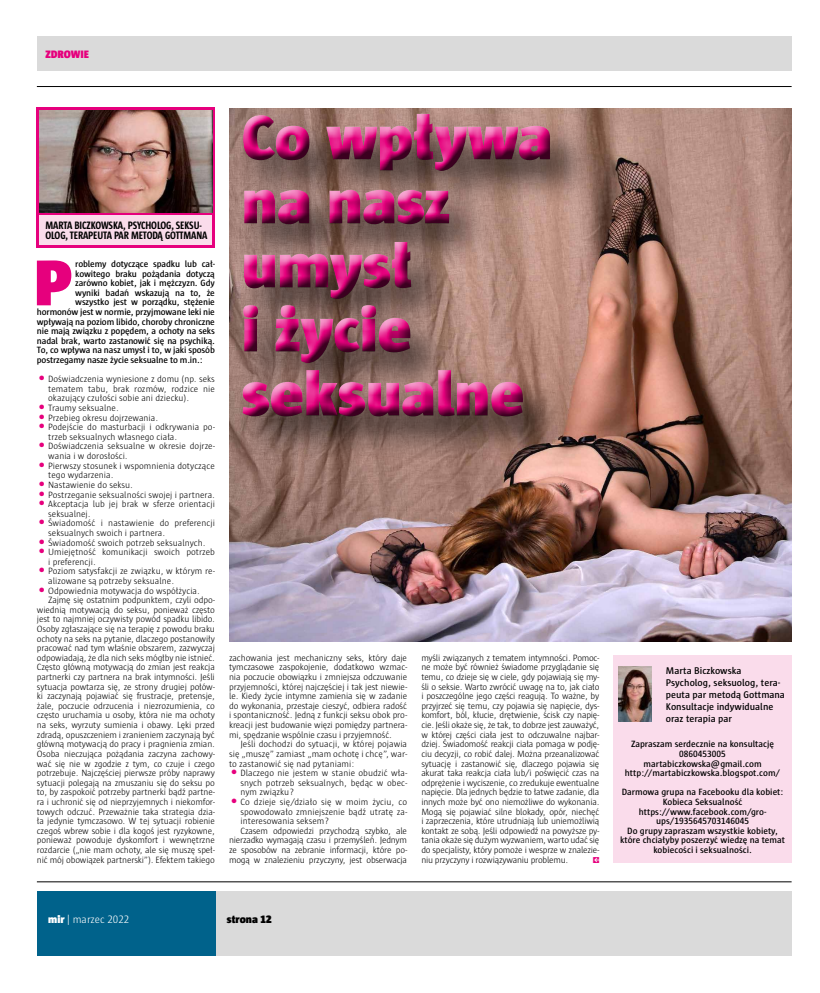
<style>
.page{position:relative;width:820px;height:993px;background:#fff}
.page>*{position:absolute;margin:0;border:0;box-sizing:border-box;transform-origin:0 0}
.t1{font:900 66.2px "Sun";color:#e6007d}
.t2{font:900 64px/64px "Sun";color:#e6007d}
.t3{font:700 condensed 11px/9.6px "Sun";letter-spacing:-.01em;color:#000}
.t4{font:300 11px "Sun";color:#fff}
.t5{font:900 11px "Sun";color:#000}
.t6{font:900 11px "Sun";color:#e6007d}
.t7{font:600 10px/12px "Sun";color:#000}
.t8{font:300 9.3px/9.6px "Sun";letter-spacing:-.015em;color:#000}
.t9{font:600 9.3px/9.6px "Sun";letter-spacing:-.015em;color:#000;text-align:center}
.s1{font-size:20px;color:#e6007d}
.s2{font-weight:900}
</style>
<div class="page">
<hr style="left:37px;top:86px;width:754px;height:1px;background:#000">
<hr style="left:37px;top:881px;width:754px;height:1px;background:#000">
<div style="left:37px;top:891px;width:178px;height:64px;background:#00628b"></div>
<div style="left:215px;top:891px;width:576px;height:64px;background:#dadada"></div>
<div style="left:613px;top:655px;width:178px;height:201px;background:#fadceb"></div>
<img style="left:229px;top:108px;width:562px;height:533px">
<div style="left:236px;top:107px;width:360px;height:355px;background:#000;opacity:.75"></div>
<div style="left:233px;top:106px;width:328px;height:322px;background:#000;opacity:.75"></div>
<div style="left:613px;top:660px;width:178px;height:202px;background:#fadceb"></div>
<img style="left:618px;top:666px;width:33px;height:55px">
<svg style="left:37px;top:107px;width:178px;height:140px;background:#d01176"></svg>
<img style="left:40px;top:110px;width:172px;height:102px">
<div style="left:40px;top:215px;width:172px;height:30px;background:#fadceb"></div>
<div style="left:37px;top:37px;width:754px;height:34px;background:#dadada"></div>
<p class="t6" style="left:45px;top:48px;width:45px">ZDROWIE</p>
<p class="t3" style="left:45px;top:220px;width:163px">MARTA BICZKOWSKA, PSYCHOLOG, SEKSU-<br>OLOG, TERAPEUTA PAR METODĄ GOTTMANA</p>
<h1 class="t1" style="left:34px;top:244px;width:40px">P</h1>
<p class="t9" style="left:75px;top:259px;width:141px">roblemy dotyczące spadku lub cał-</p>
<p class="t9" style="left:75px;top:268px;width:141px">kowitego braku pożądania dotyczą</p>
<p class="t9" style="left:75px;top:278px;width:141px">zarówno kobiet, jak i mężczyzn. Gdy</p>
<p class="t9" style="left:75px;top:288px;width:141px">wyniki badań wskazują na to, że</p>
<p class="t9" style="left:75px;top:297px;width:141px">wszystko jest w porządku, stężenie</p>
<p class="t9" style="left:37px;top:307px;width:179px">hormonów jest w normie, przyjmowane leki nie</p>
<p class="t9" style="left:37px;top:316px;width:179px">wpływają na poziom libido, choroby chroniczne</p>
<p class="t9" style="left:37px;top:326px;width:179px">nie mają związku z popędem, a ochoty na seks</p>
<p class="t9" style="left:37px;top:336px;width:179px">nadal brak, warto zastanowić się na psychiką.</p>
<p class="t9" style="left:37px;top:345px;width:179px">To, co wpływa na nasz umysł i to, w jaki sposób</p>
<p class="t9" style="left:37px;top:355px;width:167px">postrzegamy nasze życie seksualne to m.in.:</p>
<p class="t8" style="left:48px;top:374px;width:168px;text-align:justify;text-indent:-11px"><span class="s1">•</span> Doświadczenia wyniesione z domu (np. seks tematem tabu, brak rozmów, rodzice nie okazujący czułości sobie ani dziecku).</p>
<p class="t8" style="left:37px;top:403px;width:83px"><span class="s1">•</span>Traumy seksualne.</p>
<p class="t8" style="left:37px;top:412px;width:123px"><span class="s1">•</span> Przebieg okresu dojrzewania.</p>
<p class="t8" style="left:48px;top:422px;width:168px;text-indent:-11px"><span class="s1">•</span> Podejście do masturbacji i odkrywania po&shy;trzeb seksualnych własnego ciała.</p>
<p class="t8" style="left:48px;top:441px;width:168px;text-indent:-11px"><span class="s1">•</span> Doświadczenia seksualne w okresie dojrze&shy;wania i w dorosłości.</p>
<p class="t8" style="left:48px;top:460px;width:168px;text-indent:-11px"><span class="s1">•</span> Pierwszy stosunek i wspomnienia dotyczące tego wydarzenia.</p>
<p class="t8" style="left:37px;top:480px;width:98px"><span class="s1">•</span>Nastawienie do seksu.</p>
<p class="t8" style="left:37px;top:489px;width:179px"><span class="s1">•</span> Postrzeganie seksualności swojej i partnera.</p>
<p class="t8" style="left:48px;top:499px;width:168px;text-indent:-11px"><span class="s1">•</span> Akceptacja lub jej brak w sferze orientacji seksualnej.</p>
<p class="t8" style="left:48px;top:518px;width:168px;text-indent:-11px"><span class="s1">•</span>Świadomość i nastawienie do preferencji seksualnych swoich i partnera.</p>
<p class="t8" style="left:37px;top:537px;width:170px"><span class="s1">•</span>Świadomość swoich potrzeb seksualnych.</p>
<p class="t8" style="left:48px;top:547px;width:168px;text-indent:-11px"><span class="s1">•</span>Umiejętność komunikacji swoich potrzeb i preferencji.</p>
<p class="t8" style="left:48px;top:566px;width:168px;text-indent:-11px"><span class="s1">•</span> Poziom satysfakcji ze związku, w którym re&shy;alizowane są potrzeby seksualne.</p>
<p class="t8" style="left:37px;top:585px;width:164px"><span class="s1">•</span>Odpowiednia motywacja do współżycia.</p>
<p class="t8" style="left:48px;top:595px;width:168px">Zajmę się ostatnim podpunktem, czyli odpo-</p>
<p class="t8" style="left:37px;top:604px;width:179px">wiednią motywacją do seksu, ponieważ często</p>
<p class="t8" style="left:37px;top:614px;width:179px">jest to najmniej oczywisty powód spadku libido.</p>
<p class="t8" style="left:37px;top:624px;width:179px">Osoby zgłaszające się na terapię z powodu braku</p>
<p class="t8" style="left:37px;top:633px;width:179px">ochoty na seks na pytanie, dlaczego postanowiły</p>
<p class="t8" style="left:37px;top:643px;width:179px">pracować nad tym właśnie obszarem, zazwyczaj</p>
<p class="t8" style="left:37px;top:652px;width:179px">odpowiadają, że dla nich seks mógłby nie istnieć.</p>
<p class="t8" style="left:37px;top:662px;width:179px">Często główną motywacją do zmian jest reakcja</p>
<p class="t8" style="left:37px;top:672px;width:179px">partnerki czy partnera na brak intymności. Jeśli</p>
<p class="t8" style="left:37px;top:681px;width:179px">sytuacja powtarza się, ze strony drugiej połów-</p>
<p class="t8" style="left:37px;top:691px;width:179px">ki zaczynają pojawiać się frustracje, pretensje,</p>
<p class="t8" style="left:37px;top:700px;width:179px">żale, poczucie odrzucenia i niezrozumienia, co</p>
<p class="t8" style="left:37px;top:710px;width:179px">często uruchamia u osoby, która nie ma ochoty</p>
<p class="t8" style="left:37px;top:720px;width:179px">na seks, wyrzuty sumienia i obawy. Lęki przed</p>
<p class="t8" style="left:37px;top:729px;width:179px">zdradą, opuszczeniem i zranieniem zaczynają być</p>
<p class="t8" style="left:37px;top:739px;width:179px">główną motywacją do pracy i pragnienia zmian.</p>
<p class="t8" style="left:37px;top:748px;width:179px">Osoba nieczująca pożądania zaczyna zachowy-</p>
<p class="t8" style="left:37px;top:758px;width:179px">wać się nie w zgodzie z tym, co czuje i czego</p>
<p class="t8" style="left:37px;top:768px;width:179px">potrzebuje. Najczęściej pierwsze próby naprawy</p>
<p class="t8" style="left:37px;top:777px;width:179px">sytuacji polegają na zmuszaniu się do seksu po</p>
<p class="t8" style="left:37px;top:787px;width:179px">to, by zaspokoić potrzeby partnerki bądź partne-</p>
<p class="t8" style="left:37px;top:796px;width:179px">ra i uchronić się od nieprzyjemnych i niekomfor-</p>
<p class="t8" style="left:37px;top:806px;width:179px">towych odczuć. Przeważnie taka strategia dzia-</p>
<p class="t8" style="left:37px;top:816px;width:179px">ła jedynie tymczasowo. W tej sytuacji robienie</p>
<p class="t8" style="left:37px;top:825px;width:179px">czegoś wbrew sobie i dla kogoś jest ryzykowne,</p>
<p class="t8" style="left:37px;top:835px;width:179px">ponieważ powoduje dyskomfort i wewnętrzne</p>
<p class="t8" style="left:37px;top:844px;width:179px">rozdarcie („nie mam ochoty, ale się muszę speł-</p>
<p class="t8" style="left:37px;top:854px;width:179px">nić mój obowiązek partnerski”). Efektem takiego</p>
<h2 class="t2" style="left:242px;top:104px;width:312px">Co wpływa na nasz umysł<br>i życie seksualne</h2>
<p class="t8" style="left:229px;top:652px;width:179px;text-align:justify">zachowania jest mechaniczny seks, który daje tymczasowe zaspokojenie, dodatkowo wzmac&shy;nia poczucie obowiązku i zmniejsza odczuwanie przyjemności, której najczęściej i tak jest niewie&shy;le. Kiedy życie intymne zamienia się w zadanie do wykonania, przestaje cieszyć, odbiera radość i spontaniczność. Jedną z funkcji seksu obok pro&shy;kreacji jest budowanie więzi pomiędzy partnera&shy;mi, spędzanie wspólnie czasu i przyjemność.</p>
<p class="t8" style="left:229px;top:739px;width:179px;text-align:justify;text-indent:11px">Jeśli dochodzi do sytuacji, w której pojawia się „muszę” zamiast „mam ochotę i chcę”, war&shy;to zastanowić się nad pytaniami:</p>
<p class="t8" style="left:240px;top:768px;width:168px;text-align:justify;text-indent:-11px"><span class="s1">•</span> Dlaczego nie jestem w stanie obudzić wła&shy;snych potrzeb seksualnych, będąc w obec&shy;nym związku?</p>
<p class="t8" style="left:229px;top:796px;width:179px"><span class="s1">•</span> Co dzieje się/działo się w moim życiu, co</p>
<p class="t8" style="left:240px;top:806px;width:168px">spowodowało zmniejszenie bądź utratę za-</p>
<p class="t8" style="left:240px;top:816px;width:90px">interesowania seksem?</p>
<p class="t8" style="left:240px;top:825px;width:168px">Czasem odpowiedzi przychodzą szybko, ale</p>
<p class="t8" style="left:229px;top:835px;width:179px">nierzadko wymagają czasu i przemyśleń. Jednym</p>
<p class="t8" style="left:229px;top:844px;width:179px">ze sposobów na zebranie informacji, które po-</p>
<p class="t8" style="left:229px;top:854px;width:179px">mogą w znalezieniu przyczyny, jest obserwacja</p>
<p class="t8" style="left:421px;top:652px;width:179px;text-align:justify">myśli związanych z tematem intymności. Pomoc&shy;ne może być również świadome przyglądanie się temu, co dzieje się w ciele, gdy pojawiają się my&shy;śli o seksie. Warto zwrócić uwagę na to, jak ciało i poszczególne jego części reagują. To ważne, by przyjrzeć się temu, czy pojawia się napięcie, dys&shy;komfort, ból, kłucie, drętwienie, ścisk czy napię&shy;cie. Jeśli okaże się, że tak, to dobrze jest zauważyć, w której części ciała jest to odczuwalne najbar&shy;dziej. Świadomość reakcji ciała pomaga w podję&shy;ciu decyzji, co robić dalej. Można przeanalizować sytuację i zastanowić się, dlaczego pojawia się akurat taka reakcja ciała lub/i poświęcić czas na odprężenie i wyciszenie, co zredukuje ewentualne napięcie. Dla jednych będzie to łatwe zadanie, dla innych może być ono niemożliwe do wykonania.<br>Mogą się pojawiać silne blokady, opór, niechęć i zaprzeczenia, które utrudniają lub uniemożliwią kontakt ze sobą. Jeśli odpowiedź na powyższe py&shy;tania okaże się dużym wyzwaniem, warto udać się do specjalisty, który pomoże i wesprze w znalezie&shy;niu przyczyny i rozwiązywaniu problemu.</p>
<p class="t4" style="left:48px;top:913px;width:83px"><span class="s2">mir</span> | marzec 2022</p>
<p class="t5" style="left:227px;top:912px;width:46px">strona 12</p>
<p class="t7" style="left:665px;top:664px;width:120px">Marta Biczkowska<br>Psycholog, seksuolog, tera&shy;peuta par metodą Gottmana<br>Konsultacje indywidualne oraz terapia par</p>
<p class="t9" style="left:624px;top:739px;width:157px">Zapraszam serdecznie na konsultację<br>0860453005 martabiczkowska@gmail.com http://martabiczkowska.blogspot.com/</p>
<p class="t9" style="left:620px;top:787px;width:166px">Darmowa grupa na Facebooku dla kobiet:<br>Kobieca Seksualność https://www.facebook.com/gro&shy;ups/1935645703146045<br>Do grupy zapraszam wszystkie kobiety, które chciałyby poszerzyć wiedzę na temat kobiecości i seksualności.</p>
</div>
